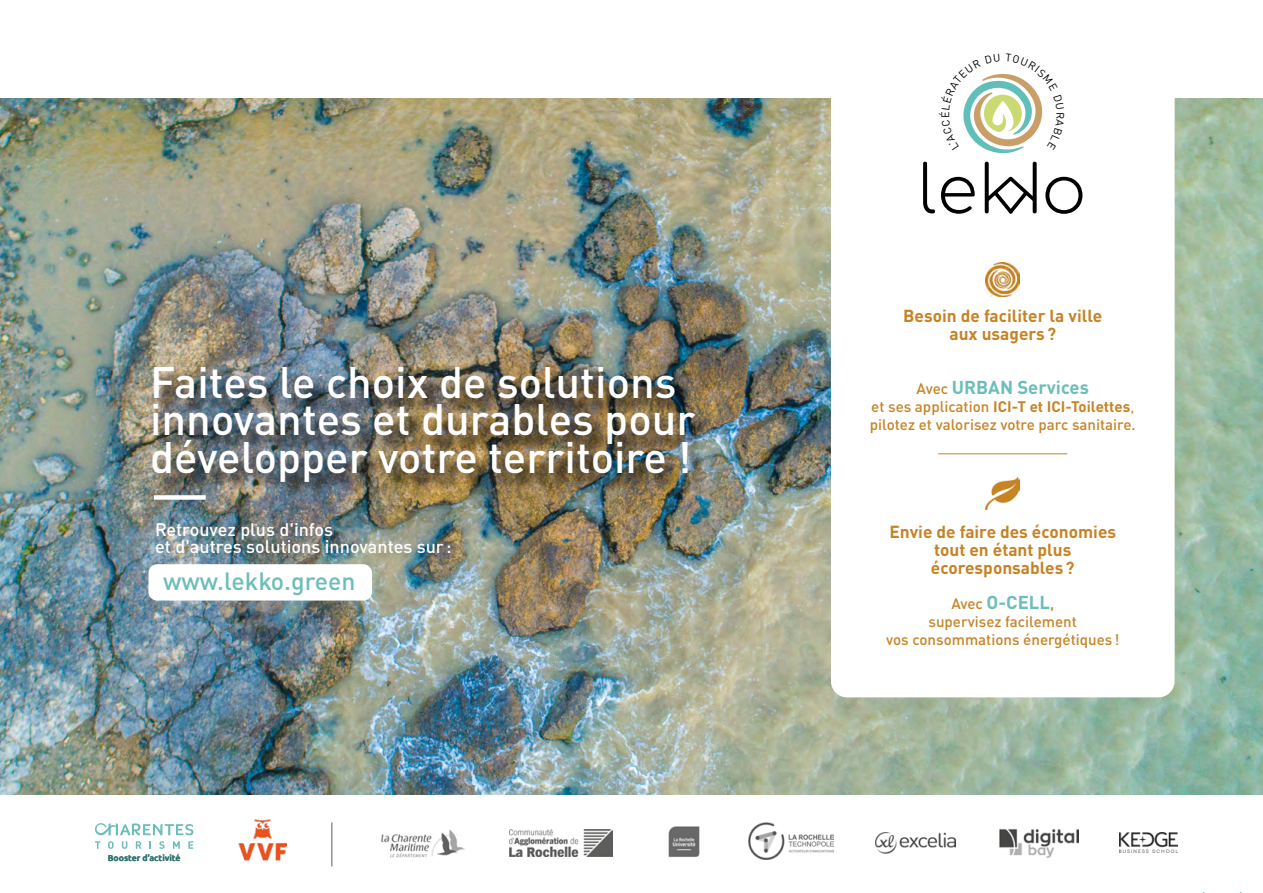
<style>
.page{position:relative;width:1263px;height:893px;background:#fff}
.page>*{position:absolute;margin:0;border:0;box-sizing:border-box;transform-origin:0 0}
.t1{font:500 43.5px/37.5px "DINOT";color:#fff}
.t2{font:500 24.75px "DINOT";color:#6dbdb8}
.t3{font:700 18.45px "DINOT";color:#6dbdb8}
.t4{font:500 18px/16.5px "DINOT";color:#fff}
.t5{font:700 17.25px/18.1px "DINOT";color:#c68325;text-align:center}
.t6{font:500 15.15px/18.1px "DINOT";color:#c68325;text-align:center}
.t7{font:700 8.55px "Ubuntu";color:#30756f}
.s1{font-weight:500;font-size:15.15px;color:#c68325}
.s2{font-weight:700}
.s3{font-weight:400}
</style>
<div class="page">
<img style="left:0;top:98px;width:1263px;height:697px">
<div style="left:149px;top:564px;width:223px;height:37px;background:#fff;border-radius:9px"></div>
<div style="left:831px;top:0;width:343px;height:697px;background:#fff;border-radius:16px"></div>
<div style="left:155px;top:369px;width:559px;height:132px;background:#000;opacity:.75"></div>
<div style="left:154px;top:495px;width:52px;height:5px;background:#fff"></div>
<img style="left:381px;top:830px;width:84px;height:28px">
<img style="left:748px;top:822px;width:86px;height:37px">
<img style="left:668px;top:826px;width:32px;height:31px">
<img style="left:509px;top:829px;width:103px;height:27px">
<img style="left:876px;top:833px;width:79px;height:21px">
<img style="left:999px;top:828px;width:80px;height:30px">
<img style="left:1119px;top:832px;width:58px;height:20px">
<img style="left:238px;top:819px;width:49px;height:42px">
<svg style="left:95px;top:823px;width:98px;height:26px"></svg>
<hr style="left:332px;top:822px;width:1px;height:44px;background:#000">
<hr style="left:938px;top:453px;width:129px;height:1px;background:#c68325">
<img style="left:986px;top:477px;width:34px;height:33px">
<img style="left:986px;top:262px;width:34px;height:34px">
<svg style="left:923px;top:73px;width:159px;height:141px"></svg>
<h1 class="t1" style="left:150px;top:362px;width:547px">Faites le choix de solutions innovantes et durables pour développer votre territoire !</h1>
<p class="t4" style="left:155px;top:521px;width:298px">Retrouvez plus d'infos<br>et d'autres solutions innovantes sur :</p>
<h2 class="t2" style="left:163px;top:566px;width:194px">www.lekko.green</h2>
<p class="t7" style="left:108px;top:852px;width:74px">Booster d’activité</p>
<p class="t5" style="left:903px;top:306px;width:200px">Besoin de faciliter la ville aux usagers?</p>
<p class="t3" style="left:917px;top:375px;width:174px"><span class="s1">Avec</span> URBAN Services</p>
<p class="t6" style="left:870px;top:397px;width:267px;text-align:left">et ses application <span class="s2">ICI-T et ICI-Toilettes</span><span class="s3">, </span>pilotez et valorisez votre parc sanitaire.</p>
<p class="t5" style="left:889px;top:522px;width:228px">Envie de faire des économies tout en étant plus écoresponsables?</p>
<p class="t3" style="left:951px;top:590px;width:104px"><span class="s1">Avec</span> O-CELL<span class="s1">,</span></p>
<p class="t6" style="left:886px;top:612px;width:235px">supervisez facilement<br>vos consommations énergétiques !</p>
</div>
